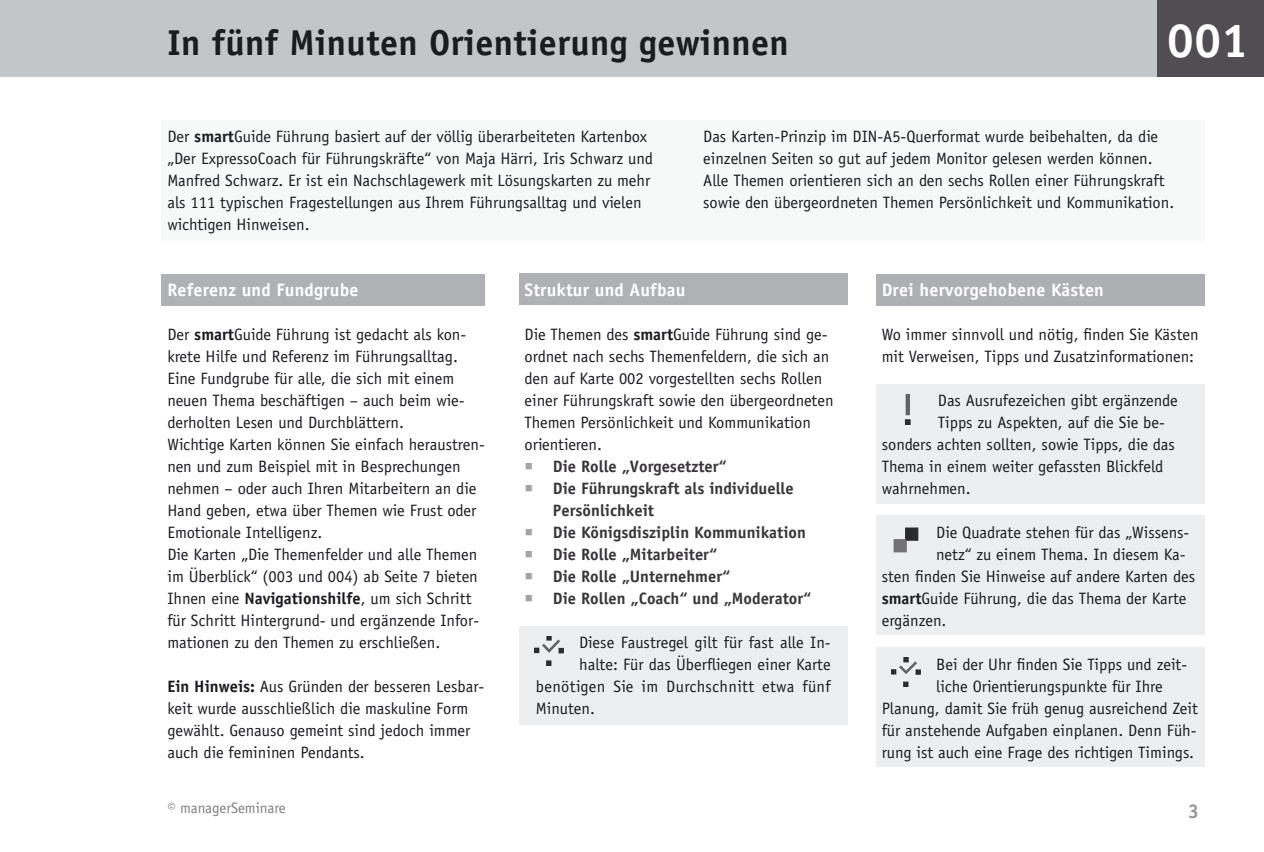
<style>
.page{position:relative;width:1264px;height:852px;background:#fff}
.page>*{position:absolute;margin:0;border:0;box-sizing:border-box;transform-origin:0 0}
.t1{font:700 48px "Officina Sans";color:#fff}
.t2{font:700 36px "Officina Sans";letter-spacing:.01em;color:#1b1c20}
.t3{font:700 20px "Officina Sans";color:#98989c}
.t4{font:700 18px "Officina Sans";letter-spacing:.01em;color:#fff}
.t5{font:16.4px/22px "Officina Sans";color:#1b1c20}
.t6{font:700 16.4px/22px "Officina Sans";color:#39363a}
.t7{font:16.4px "Officina Sans";letter-spacing:.02em;color:#1b1c20}
.t8{font:15px "Officina Sans";color:#818084}
.s1{font-weight:700}
</style>
<div class="page">
<div style="left:0;top:0;width:1264px;height:77px;background:#c3c6c8"></div>
<div style="left:519px;top:274px;width:329px;height:31px;background:#afb1b4"></div>
<div style="left:876px;top:274px;width:329px;height:31px;background:#aeafb2"></div>
<div style="left:162px;top:120px;width:1043px;height:121px;background:#f7f8f8"></div>
<div style="left:162px;top:274px;width:323px;height:31px;background:#afb1b4"></div>
<div style="left:876px;top:384px;width:329px;height:120px;background:#edeeef"></div>
<div style="left:876px;top:516px;width:329px;height:119px;background:#edeeef"></div>
<img style="left:893px;top:527px;width:26px;height:26px">
<img style="left:904px;top:394px;width:7px;height:31px">
<div style="left:519px;top:626px;width:329px;height:99px;background:#edeeef"></div>
<img style="left:535px;top:636px;width:29px;height:29px">
<div style="left:876px;top:647px;width:329px;height:120px;background:#edeeef"></div>
<img style="left:892px;top:657px;width:29px;height:29px">
<div style="left:1158px;top:0;width:106px;height:77px;background:#504e53"></div>
<h2 class="t2" style="left:167px;top:29px;width:623px">In fünf Minuten Orientierung gewinnen</h2>
<h1 class="t1" style="left:1167px;top:22px;width:83px">001</h1>
<p class="t5" style="left:167px;top:127px;width:487px">Der <span class="s1">smart</span>Guide Führung basiert auf der völlig überarbeiteten Kartenbox „Der ExpressoCoach für Führungskräfte“ von Maja Härri, Iris Schwarz und Manfred Schwarz. Er ist ein Nachschlagewerk mit Lösungskarten zu mehr als 111 typischen Fragestellungen aus Ihrem Führungsalltag und vielen wichtigen Hinweisen.</p>
<p class="t5" style="left:703px;top:127px;width:473px">Das Karten-Prinzip im DIN-A5-Querformat wurde beibehalten, da die einzelnen Seiten so gut auf jedem Monitor gelesen werden können.<br>Alle Themen orientieren sich an den sechs Rollen einer Führungskraft sowie den übergeordneten Themen Persönlichkeit und Kommunikation.</p>
<p class="t4" style="left:167px;top:283px;width:193px">Referenz und Fundgrube</p>
<p class="t4" style="left:525px;top:283px;width:162px">Struktur und Aufbau</p>
<p class="t4" style="left:882px;top:283px;width:224px">Drei hervorgehobene Kästen</p>
<p class="t5" style="left:167px;top:325px;width:319px">Der <span class="s1">smart</span>Guide Führung ist gedacht als kon&shy;krete Hilfe und Referenz im Führungsalltag.<br>Eine Fundgrube für alle, die sich mit einem neuen Thema beschäftigen – auch beim wie&shy;derholten Lesen und Durchblättern.<br>Wichtige Karten können Sie einfach heraustren&shy;nen und zum Beispiel mit in Besprechungen nehmen – oder auch Ihren Mitarbeitern an die Hand geben, etwa über Themen wie Frust oder Emotionale Intelligenz.<br>Die Karten „Die Themenfelder und alle Themen im Überblick“ (003 und 004) ab Seite 7 bieten Ihnen eine <span class="s1">Navigationshilfe</span>, um sich Schritt für Schritt Hintergrund- und ergänzende Infor&shy;mationen zu den Themen zu erschließen.</p>
<p class="t5" style="left:167px;top:677px;width:318px"><span class="s1">Ein Hinweis:</span> Aus Gründen der besseren Lesbar&shy;keit wurde ausschließlich die maskuline Form gewählt. Genauso gemeint sind jedoch immer auch die femininen Pendants.</p>
<p class="t5" style="left:525px;top:325px;width:311px">Die Themen des <span class="s1">smart</span>Guide Führung sind ge&shy;ordnet nach sechs Themenfeldern, die sich an den auf Karte 002 vorgestellten sechs Rollen einer Führungskraft sowie den übergeordneten Themen Persönlichkeit und Kommunikation orientieren.</p>
<p class="t6" style="left:553px;top:457px;width:260px">Die Rolle „Vorgesetzter“<br>Die Führungskraft als individuelle<br>Persönlichkeit<br>Die Königsdisziplin Kommunikation<br>Die Rolle „Mitarbeiter“<br>Die Rolle „Unternehmer“<br>Die Rollen „Coach“ und „Moderator“</p>
<p class="t5" style="left:579px;top:633px;width:253px">Diese Faustregel gilt für fast alle In-</p>
<p class="t5" style="left:579px;top:655px;width:253px">halte: Für das Überfliegen einer Karte</p>
<p class="t7" style="left:536px;top:680px;width:296px">benötigen Sie im Durchschnitt etwa fünf</p>
<p class="t5" style="left:536px;top:699px;width:61px">Minuten.</p>
<p class="t5" style="left:882px;top:325px;width:318px">Wo immer sinnvoll und nötig, finden Sie Kästen mit Verweisen, Tipps und Zusatzinformationen:</p>
<p class="t5" style="left:938px;top:391px;width:241px">Das Ausrufezeichen gibt ergänzende</p>
<p class="t5" style="left:938px;top:413px;width:229px">Tipps zu Aspekten, auf die Sie be-</p>
<p class="t5" style="left:882px;top:435px;width:295px">sonders achten sollten, sowie Tipps, die das</p>
<p class="t5" style="left:882px;top:457px;width:283px">Thema in einem weiter gefassten Blickfeld</p>
<p class="t5" style="left:882px;top:479px;width:90px">wahrnehmen.</p>
<p class="t5" style="left:936px;top:523px;width:255px">Die Quadrate stehen für das „Wissens-</p>
<p class="t5" style="left:936px;top:545px;width:251px">netz“ zu einem Thema. In diesem Ka-</p>
<p class="t5" style="left:882px;top:567px;width:315px">sten finden Sie Hinweise auf andere Karten des</p>
<p class="t5" style="left:882px;top:589px;width:306px"><span class="s1">smart</span>Guide Führung, die das Thema der Karte</p>
<p class="t5" style="left:882px;top:611px;width:66px">ergänzen.</p>
<p class="t5" style="left:936px;top:655px;width:252px">Bei der Uhr finden Sie Tipps und zeit-</p>
<p class="t5" style="left:936px;top:677px;width:228px">liche Orientierungspunkte für Ihre</p>
<p class="t5" style="left:882px;top:699px;width:318px">Planung, damit Sie früh genug ausreichend Zeit</p>
<p class="t5" style="left:882px;top:721px;width:316px">für anstehende Aufgaben einplanen. Denn Füh-</p>
<p class="t5" style="left:882px;top:743px;width:314px">rung ist auch eine Frage des richtigen Timings.</p>
<p class="t8" style="left:167px;top:803px;width:120px">© managerSeminare</p>
<p class="t3" style="left:1188px;top:803px;width:13px">3</p>
</div>
